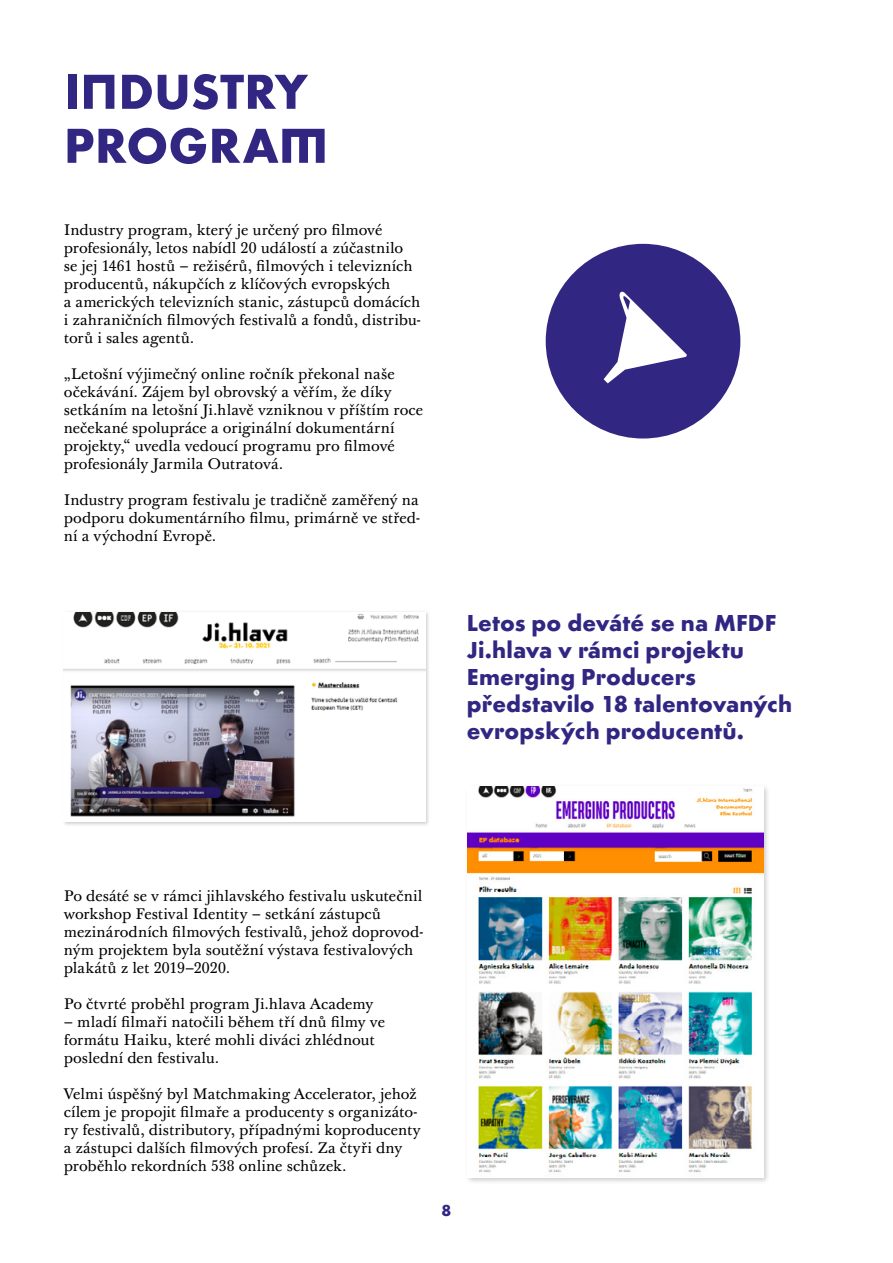
<style>
.page{position:relative;width:893px;height:1263px;background:#fff}
.page>*{position:absolute;margin:0;border:0;box-sizing:border-box;transform-origin:0 0}
.t1{font:700 51px/54px "Futiglau Odstupnovana";letter-spacing:.005em;color:#312783}
.t2{font:700 24px/27px "Futiglau Odstupnovana";letter-spacing:.005em;color:#312783}
.t3{font:700 16.5px "Futiglau Odstupnovana";color:#312783}
.t4{font:15px/18px "Baskerville 10 Pro";color:#000}
</style>
<div class="page">
<div style="left:546px;top:244px;width:194px;height:194px;background:#312783;border-radius:50%"></div>
<svg style="left:604px;top:291px;width:83px;height:92px"></svg>
<div style="left:61px;top:610px;width:369px;height:216px;background:#000;opacity:.2"></div>
<img style="left:64px;top:612px;width:361px;height:210px">
<div style="left:465px;top:783px;width:306px;height:402px;background:#000;opacity:.2"></div>
<img style="left:468px;top:787px;width:296px;height:391px">
<h1 class="t1" style="left:64px;top:64px;width:266px">INDUSTRY<br>PROGRAM</h1>
<p class="t4" style="left:64px;top:222px;width:359px">Industry program, který je určený pro filmové profesionály, letos nabídl 20 událostí a zúčastnilo<br>se jej 1461 hostů – režisérů, filmových i televizních producentů, nákupčích z klíčových evropských<br>a amerických televizních stanic, zástupců domácích i zahraničních filmových festivalů a fondů, distribu&shy;torů i sales agentů.</p>
<p class="t4" style="left:64px;top:366px;width:361px">„Letošní výjimečný online ročník překonal naše očekávání. Zájem byl obrovský a věřím, že díky setkáním na letošní Ji.hlavě vzniknou v příštím roce nečekané spolupráce a originální dokumentární projekty,“ uvedla vedoucí programu pro filmové profesionály Jarmila Outratová.</p>
<p class="t4" style="left:64px;top:492px;width:358px;text-align:justify">Industry program festivalu je tradičně zaměřený na podporu dokumentárního filmu, primárně ve střed&shy;ní a východní Evropě.</p>
<h2 class="t2" style="left:467px;top:609px;width:327px">Letos po deváté se na MFDF<br>Ji.hlava v rámci projektu<br>Emerging Producers představilo 18 talentovaných evropských producentů.</h2>
<p class="t4" style="left:64px;top:888px;width:361px">Po desáté se v rámci jihlavského festivalu uskutečnil workshop Festival Identity – setkání zástupců mezinárodních filmových festivalů, jehož doprovod&shy;ným projektem byla soutěžní výstava festivalových plakátů z let 2019–2020.</p>
<p class="t4" style="left:64px;top:996px;width:311px">Po čtvrté proběhl program Ji.hlava Academy</p>
<p class="t4" style="left:64px;top:1014px;width:323px">– mladí filmaři natočili během tří dnů filmy ve formátu Haiku, které mohli diváci zhlédnout poslední den festivalu.</p>
<p class="t4" style="left:64px;top:1086px;width:358px">Velmi úspěšný byl Matchmaking Accelerator, jehož cílem je propojit filmaře a producenty s organizáto&shy;ry festivalů, distributory, případnými koproducenty a zástupci dalších filmových profesí. Za čtyři dny proběhlo rekordních 538 online schůzek.</p>
<p class="t3" style="left:442px;top:1201px;width:11px">8</p>
</div>
